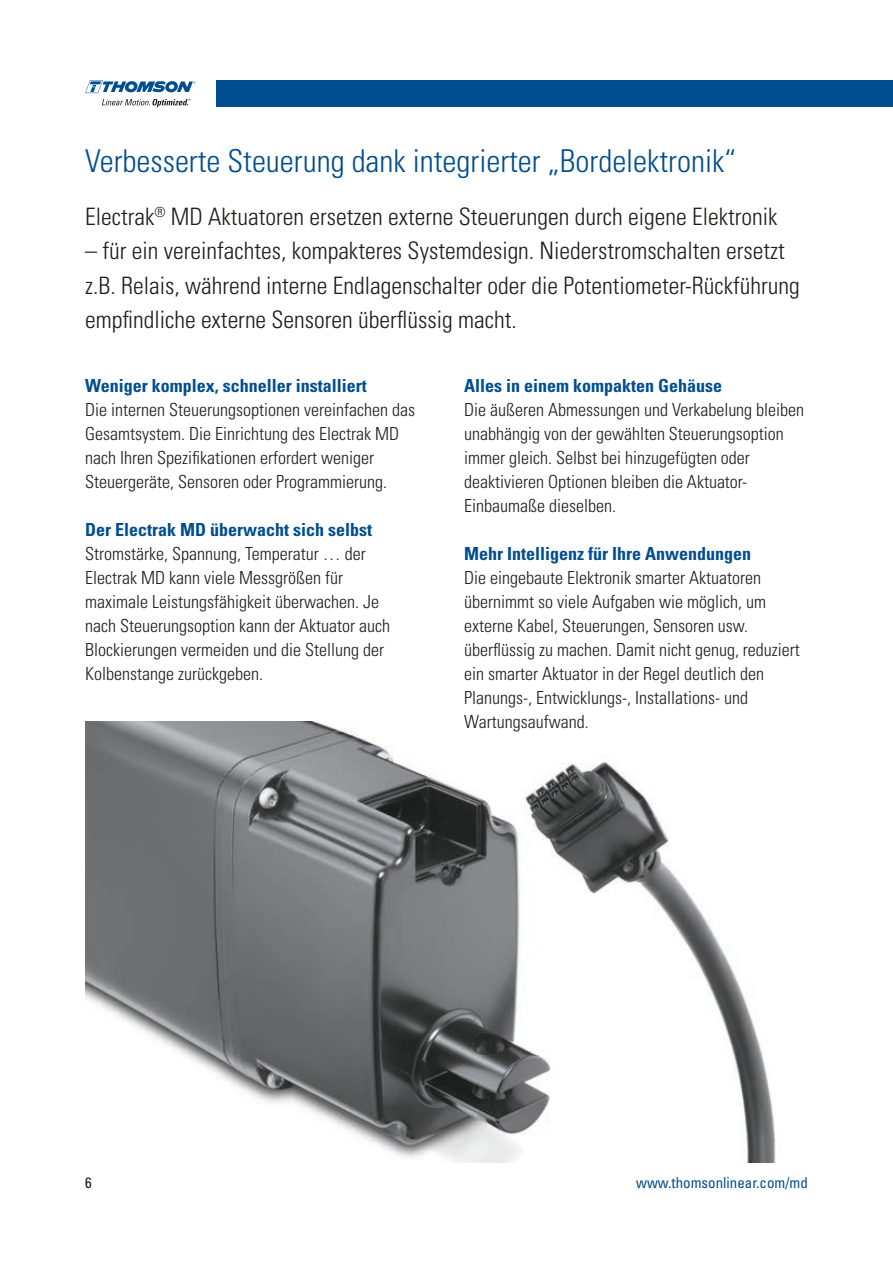
<style>
.page{position:relative;width:893px;height:1263px;background:#fff}
.page>*{position:absolute;margin:0;border:0;box-sizing:border-box;transform-origin:0 0}
.t1{font:300 condensed 31.5px "Univers";color:#004d8f}
.t2{font:300 condensed 24px/34.5px "Univers";color:#1d1d1b}
.t3{font:300 condensed 18px/24px "Univers";color:#1d1d1b}
.t4{font:700 condensed 18px "Univers";color:#004d8f}
.t5{font:condensed 15px "Univers LT Std";color:#004d8f}
.t6{font:condensed 15px "Univers LT Std";color:#1d1d1b}
</style>
<div class="page">
<div style="left:217px;top:80px;width:676px;height:27px;background:#004d8f"></div>
<svg style="left:85px;top:80px;width:111px;height:13px"></svg>
<svg style="left:102px;top:99px;width:89px;height:8px"></svg>
<img style="left:85px;top:722px;width:691px;height:440px">
<h1 class="t1" style="left:85px;top:141px;width:653px">Verbesserte Steuerung dank integrierter „Bordelektronik“</h1>
<h2 class="t2" style="left:85px;top:199px;width:694px">Electrak<sup>®</sup> MD Aktuatoren ersetzen externe Steuerungen durch eigene Elektronik</h2>
<h2 class="t2" style="left:85px;top:233px;width:716px">– für ein vereinfachtes, kompakteres Systemdesign. Niederstromschalten ersetzt z.B. Relais, während interne Endlagenschalter oder die Potentiometer-Rückführung empfindliche externe Sensoren überflüssig macht.</h2>
<p class="t4" style="left:85px;top:374px;width:283px">Weniger komplex, schneller installiert</p>
<p class="t3" style="left:85px;top:397px;width:331px">Die internen Steuerungsoptionen vereinfachen das Gesamtsystem. Die Einrichtung des Electrak MD nach Ihren Spezifikationen erfordert weniger Steuergeräte, Sensoren oder Programmierung.</p>
<p class="t4" style="left:85px;top:518px;width:288px">Der Electrak MD überwacht sich selbst</p>
<p class="t3" style="left:85px;top:541px;width:306px">Stromstärke, Spannung, Temperatur … der Electrak MD kann viele Messgrößen für maximale Leistungsfähigkeit überwachen. Je nach Steuerungsoption kann der Aktuator auch Blockierungen vermeiden und die Stellung der Kolbenstange zurückgeben.</p>
<p class="t4" style="left:464px;top:374px;width:259px">Alles in einem kompakten Gehäuse</p>
<p class="t3" style="left:464px;top:397px;width:342px">Die äußeren Abmessungen und Verkabelung bleiben unabhängig von der gewählten Steuerungsoption immer gleich. Selbst bei hinzugefügten oder deaktivieren Optionen bleiben die Aktuator-Einbaumaße dieselben.</p>
<p class="t4" style="left:464px;top:542px;width:288px">Mehr Intelligenz für Ihre Anwendungen</p>
<p class="t3" style="left:464px;top:565px;width:337px">Die eingebaute Elektronik smarter Aktuatoren übernimmt so viele Aufgaben wie möglich, um externe Kabel, Steuerungen, Sensoren usw. überflüssig zu machen. Damit nicht genug, reduziert ein smarter Aktuator in der Regel deutlich den Planungs-, Entwicklungs-, Installations- und Wartungsaufwand.</p>
<p class="t6" style="left:85px;top:1173px;width:8px">6</p>
<p class="t5" style="left:636px;top:1173px;width:173px">www.thomsonlinear.com/md</p>
</div>
